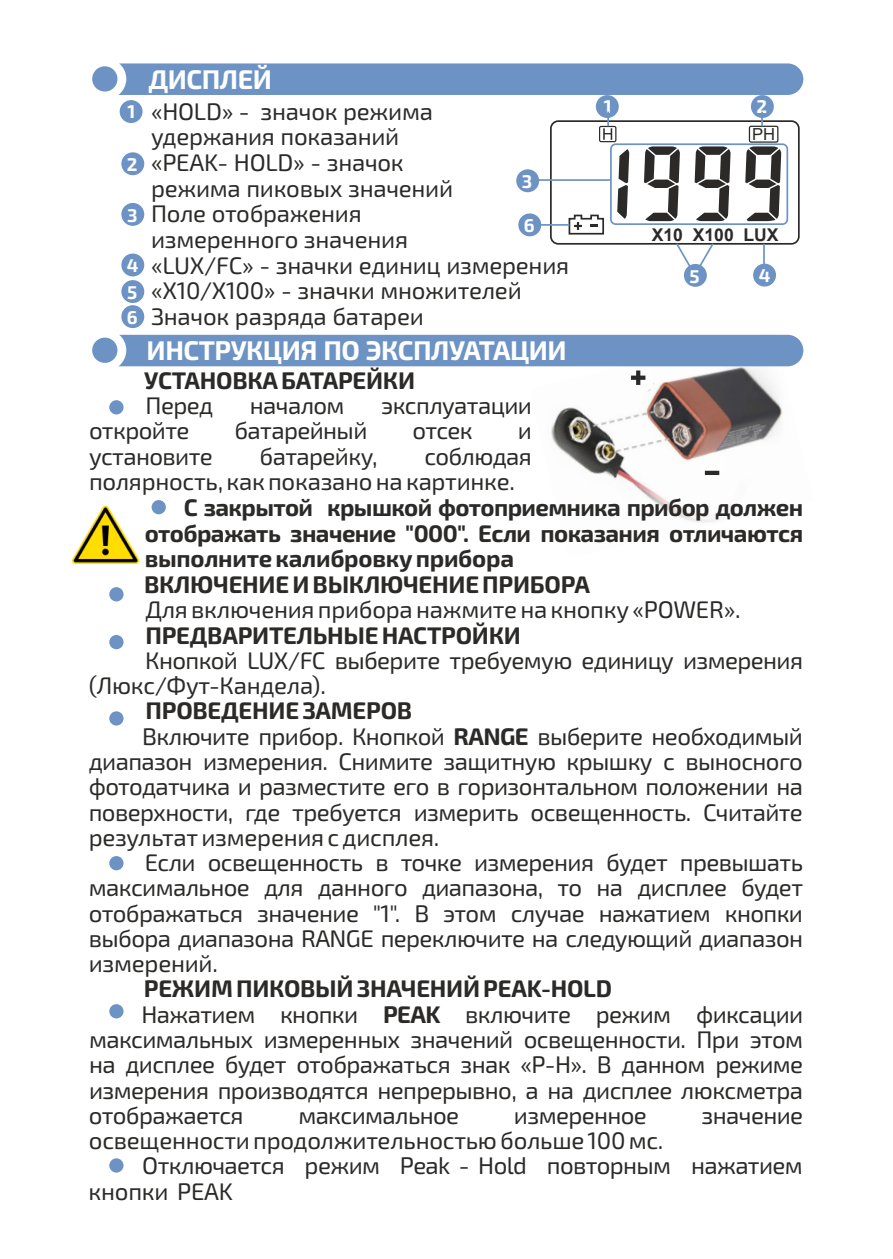
<style>
.page{position:relative;width:893px;height:1259px;background:#fff}
.page>*{position:absolute;margin:0;border:0;box-sizing:border-box;transform-origin:0 0}
.t1{font:700 27px "Exo 2.0";letter-spacing:-.02em;color:#fefefe}
.t2{font:24px/25.2px "Exo 2.0";letter-spacing:-.025em;color:#2b2a29}
.t3{font:700 24px/25.2px "Exo 2.0";letter-spacing:-.01em;color:#2b2a29;text-align:justify}
.t4{font:700 18.6px/26.7px "Exo 2.0";color:#fefefe}
.t5{font:700 17.7px "Arial";color:#2b2a29}
.t6{font:16.5px "Arial";color:#2b2a29}
.s1{font-weight:700}
</style>
<div class="page">
<img style="left:530px;top:334px;width:274px;height:189px">
<div style="left:631px;top:369px;width:23px;height:23px;background:#fefefe;border-radius:50%"></div>
<svg style="left:636px;top:370px;width:4px;height:15px"></svg>
<div style="left:631px;top:375px;width:14px;height:5px;background:#2b2a29"></div>
<div style="left:702px;top:453px;width:23px;height:23px;background:#fefefe;border-radius:50%"></div>
<hr style="left:705px;top:471px;width:14px;height:4px;background:#2b2a29">
<div style="left:92px;top:335px;width:711px;height:31px;background:#6d93c5"></div>
<div style="left:550px;top:120px;width:250px;height:125px;border:2px solid #2b2a29;border-radius:7px"></div>
<div style="left:121px;top:152px;width:23px;height:23px;background:#6d93c5;border-radius:50%"></div>
<div style="left:121px;top:203px;width:23px;height:23px;background:#6d93c5;border-radius:50%"></div>
<div style="left:121px;top:253px;width:23px;height:23px;background:#6d93c5;border-radius:50%"></div>
<div style="left:121px;top:280px;width:23px;height:23px;background:#6d93c5;border-radius:50%"></div>
<div style="left:121px;top:305px;width:23px;height:23px;background:#6d93c5;border-radius:50%"></div>
<div style="left:596px;top:95px;width:23px;height:23px;background:#6d93c5;border-radius:50%"></div>
<div style="left:751px;top:95px;width:23px;height:23px;background:#6d93c5;border-radius:50%"></div>
<div style="left:516px;top:169px;width:23px;height:23px;background:#6d93c5;border-radius:50%"></div>
<div style="left:753px;top:264px;width:23px;height:22px;background:#6d93c5;border-radius:50%"></div>
<hr style="left:763px;top:244px;width:2px;height:23px;background:#6d93c5">
<svg style="left:674px;top:242px;width:41px;height:26px"></svg>
<div style="left:684px;top:264px;width:23px;height:23px;background:#6d93c5;border-radius:50%"></div>
<div style="left:518px;top:213px;width:23px;height:23px;background:#6d93c5;border-radius:50%"></div>
<hr style="left:537px;top:179px;width:74px;height:2px;background:#6d93c5">
<svg style="left:568px;top:112px;width:213px;height:123px"></svg>
<hr style="left:537px;top:224px;width:32px;height:2px;background:#6d93c5">
<div style="left:120px;top:100px;width:23px;height:23px;background:#6d93c5;border-radius:50%"></div>
<div style="left:92px;top:63px;width:711px;height:32px;background:#6d93c5"></div>
<div style="left:109px;top:400px;width:15px;height:14px;background:#6d93c5;border-radius:50%"></div>
<div style="left:152px;top:500px;width:14px;height:14px;background:#6d93c5;border-radius:50%"></div>
<div style="left:109px;top:587px;width:15px;height:14px;background:#6d93c5;border-radius:50%"></div>
<div style="left:109px;top:635px;width:15px;height:14px;background:#6d93c5;border-radius:50%"></div>
<div style="left:109px;top:711px;width:15px;height:14px;background:#6d93c5;border-radius:50%"></div>
<div style="left:109px;top:856px;width:15px;height:14px;background:#6d93c5;border-radius:50%"></div>
<div style="left:109px;top:1004px;width:15px;height:14px;background:#6d93c5;border-radius:50%"></div>
<div style="left:109px;top:1158px;width:15px;height:14px;background:#6d93c5;border-radius:50%"></div>
<img style="left:73px;top:505px;width:67px;height:58px">
<div style="left:610px;top:143px;width:178px;height:82px;border:2px solid #6d93c5;border-radius:5px"></div>
<p class="t4" style="left:127px;top:100px;width:9px">1</p>
<p class="t4" style="left:127px;top:153px;width:12px">2</p>
<p class="t4" style="left:127px;top:204px;width:12px">3</p>
<p class="t4" style="left:127px;top:254px;width:13px">4<br>5</p>
<p class="t4" style="left:127px;top:306px;width:12px">6</p>
<p class="t1" style="left:148px;top:70px;width:125px">ДИСПЛЕЙ</p>
<p class="t2" style="left:151px;top:101px;width:420px">«HOLD» - значок режима<br>удержания показаний<br>«PEAK- HOLD» - значок<br>режима пиковых значений<br>Поле отображения<br>измеренного значения<br>«LUX/FC» - значки единиц измерения «Х10/Х100» - значки множителей<br>Значок разряда батареи</p>
<p class="t4" style="left:522px;top:170px;width:12px">3</p>
<p class="t4" style="left:524px;top:214px;width:12px">6</p>
<p class="t1" style="left:147px;top:341px;width:422px">ИНСТРУКЦИЯ ПО ЭКСПЛУАТАЦИИ</p>
<p class="t3" style="left:144px;top:370px;width:272px">УСТАНОВКА БАТАРЕЙКИ</p>
<p class="t2" style="left:146px;top:395px;width:69px">Перед</p>
<p class="t2" style="left:250px;top:395px;width:96px">началом</p>
<p class="t2" style="left:381px;top:395px;width:152px">эксплуатации</p>
<p class="t2" style="left:89px;top:421px;width:102px">откройте</p>
<p class="t2" style="left:234px;top:421px;width:134px">батарейный</p>
<p class="t2" style="left:413px;top:421px;width:62px">отсек</p>
<p class="t2" style="left:518px;top:421px;width:16px">и</p>
<p class="t2" style="left:89px;top:446px;width:125px">установите</p>
<p class="t2" style="left:260px;top:446px;width:120px">батарейку,</p>
<p class="t2" style="left:89px;top:446px;width:444px;text-indent:335px">соблюдая полярность, как показано на картинке.</p>
<p class="t4" style="left:604px;top:95px;width:9px">1</p>
<p class="t4" style="left:756px;top:95px;width:12px">2</p>
<p class="t6" style="left:752px;top:128px;width:25px">PH</p>
<p class="t5" style="left:652px;top:228px;width:128px">Х10 Х100 LUX</p>
<p class="t4" style="left:690px;top:265px;width:12px">5</p>
<p class="t4" style="left:759px;top:264px;width:13px">4</p>
<p class="t3" style="left:145px;top:497px;width:660px;text-indent:39px">С закрытой крышкой фотоприемника прибор должен отображать значение "000". Если показания отличаются выполните калибровку прибора</p>
<p class="t3" style="left:144px;top:574px;width:447px">ВКЛЮЧЕНИЕ И ВЫКЛЮЧЕНИЕ ПРИБОРА</p>
<p class="t2" style="left:145px;top:600px;width:597px">Для включения прибора нажмите на кнопку «POWER».</p>
<p class="t3" style="left:145px;top:625px;width:377px">ПРЕДВАРИТЕЛЬНЫЕ НАСТРОЙКИ</p>
<p class="t2" style="left:89px;top:650px;width:716px;text-indent:56px">Кнопкой LUX/FC выберите требуемую единицу измерения (Люкс/Фут-Кандела).</p>
<p class="t3" style="left:146px;top:701px;width:268px">ПРОВЕДЕНИЕ ЗАМЕРОВ</p>
<p class="t2" style="left:142px;top:726px;width:662px">Включите прибор. Кнопкой <span class="s1">RANGE</span> выберите необходимый</p>
<p class="t2" style="left:89px;top:751px;width:716px">диапазон измерения. Снимите защитную крышку с выносного</p>
<p class="t2" style="left:89px;top:776px;width:716px">фотодатчика и разместите его в горизонтальном положении на</p>
<p class="t2" style="left:89px;top:802px;width:716px">поверхности, где требуется измерить освещенность. Считайте</p>
<p class="t2" style="left:89px;top:827px;width:352px">результат измерения с дисплея.</p>
<p class="t2" style="left:89px;top:852px;width:716px;text-align:justify;text-indent:56px">Если освещенность в точке измерения будет превышать максимальное для данного диапазона, то на дисплее будет отображаться значение "1". В этом случае нажатием кнопки выбора диапазона RANGE переключите на следующий диапазон измерений.</p>
<p class="t3" style="left:144px;top:978px;width:470px">РЕЖИМ ПИКОВЫЙ ЗНАЧЕНИЙ PEAK-HOLD</p>
<p class="t2" style="left:89px;top:1004px;width:716px;text-align:justify;text-indent:53px">Нажатием кнопки <span class="s1">PEAK</span> включите режим фиксации максимальных измеренных значений освещенности. При этом на дисплее будет отображаться знак «P-H». В данном режиме измерения производятся непрерывно, а на дисплее люксметра отображается</p>
<p class="t2" style="left:298px;top:1105px;width:162px">максимальное</p>
<p class="t2" style="left:514px;top:1105px;width:134px">измеренное</p>
<p class="t2" style="left:702px;top:1105px;width:103px">значение</p>
<p class="t2" style="left:89px;top:1130px;width:576px">освещенности продолжительностью больше 100 мс.</p>
<p class="t2" style="left:89px;top:1155px;width:716px;text-indent:54px">Отключается режим Peak - Hold повторным нажатием кнопки PEAK</p>
</div>
